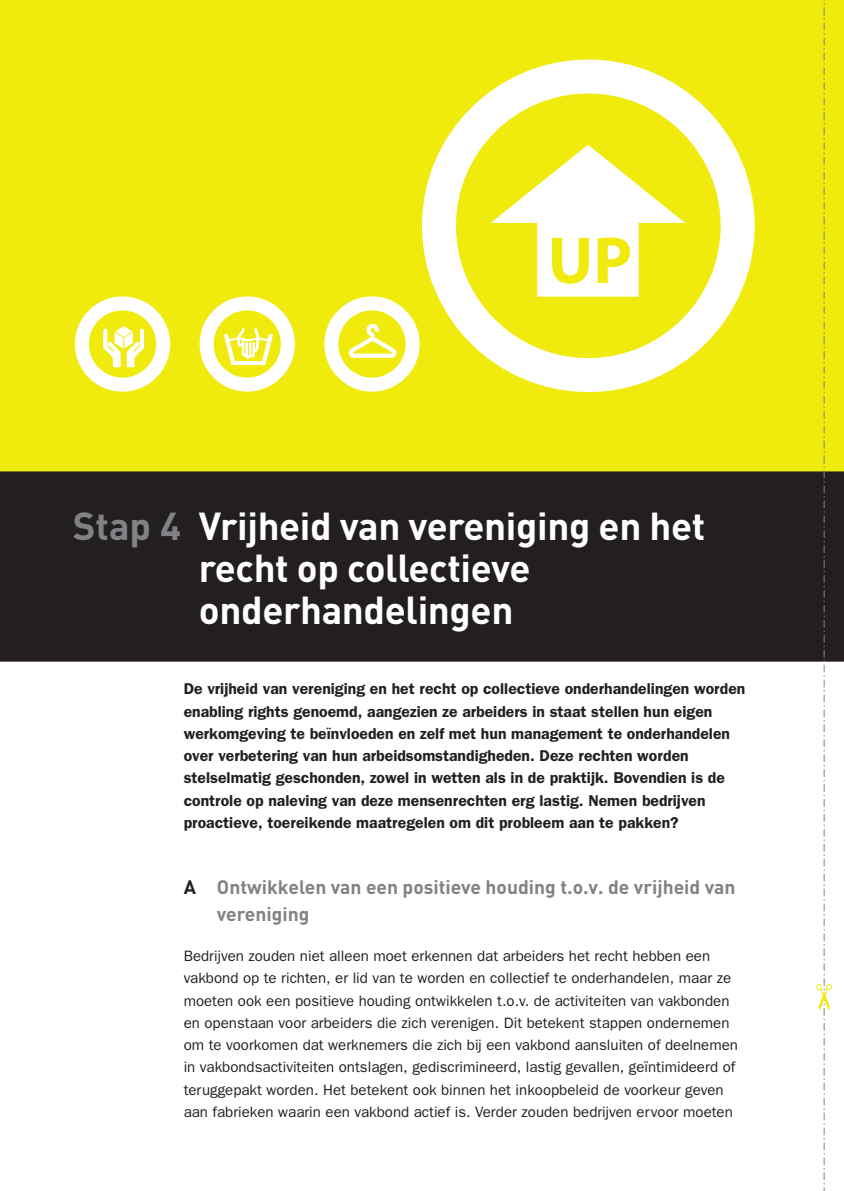
<style>
.page{position:relative;width:844px;height:1191px;background:#fff}
.page>*{position:absolute;margin:0;border:0;box-sizing:border-box;transform-origin:0 0}
.kop_hoofdstuk{font:700 38.5px/42px "DIN";letter-spacing:-.01em;color:#fff}
.Tussenkop{font:700 19.25px/26.2px "DIN";color:#808285}
.Introductie_hoofdstu{font:600 15.75px/22.2px "Franklin Gothic";color:#231f20}
.Broodtekst{font:15.05px/22.2px "Franklin Gothic";color:#231f20}
.s1{color:#808285}
.s2{color:#231f20}
</style>
<div class="page">
<div style="left:0;top:0;width:843px;height:472px;background:#f0ea0d"></div>
<svg style="left:439px;top:77px;width:298px;height:298px"></svg>
<div style="left:422px;top:60px;width:332px;height:332px;border:34px solid #fff;border-radius:50%"></div>
<div style="left:0;top:471px;width:843px;height:190px;background:#231f20"></div>
<div style="left:324px;top:296px;width:95px;height:95px;border:14px solid #fff;border-radius:50%"></div>
<div style="left:199px;top:296px;width:96px;height:95px;border:14px solid #fff;border-radius:50%"></div>
<div style="left:75px;top:296px;width:95px;height:95px;border:14px solid #fff;border-radius:50%"></div>
<svg style="left:490px;top:145px;width:195px;height:152px"></svg>
<svg style="left:348px;top:324px;width:48px;height:34px"></svg>
<svg style="left:224px;top:328px;width:49px;height:37px"></svg>
<svg style="left:103px;top:326px;width:41px;height:41px"></svg>
<svg style="left:816px;top:0;width:15px;height:1191px"></svg>
<p class="kop_hoofdstuk" style="left:73px;top:503px;width:634px"><span class="s1">Stap 4</span> Vrijheid van vereniging en het</p>
<p class="kop_hoofdstuk" style="left:199px;top:545px;width:333px">recht op collectieve onderhandelingen</p>
<p class="Introductie_hoofdstu" style="left:184px;top:677px;width:563px">De vrijheid van vereniging en het recht op collectieve onderhandelingen worden enabling rights genoemd, aangezien ze arbeiders in staat stellen hun eigen werkomgeving te beïnvloeden en zelf met hun management te onderhandelen over verbetering van hun arbeidsomstandigheden. Deze rechten worden stelselmatig geschonden, zowel in wetten als in de praktijk. Bovendien is de controle op naleving van deze mensenrechten erg lastig. Nemen bedrijven proactieve, toereikende maatregelen om dit probleem aan te pakken?</p>
<p class="Tussenkop" style="left:217px;top:873px;width:520px;text-indent:-33px"><span class="s2">a</span> Ontwikkelen van een positieve houding t.o.v. de vrijheid van vereniging</p>
<p class="Broodtekst" style="left:184px;top:944px;width:555px">Bedrijven zouden niet alleen moet erkennen dat arbeiders het recht hebben een vakbond op te richten, er lid van te worden en collectief te onderhandelen, maar ze moeten ook een positieve houding ontwikkelen t.o.v. de activiteiten van vakbonden en openstaan voor arbeiders die zich verenigen. Dit betekent stappen ondernemen om te voorkomen dat werknemers die zich bij een vakbond aansluiten of deelnemen in vakbondsactiviteiten ontslagen, gediscrimineerd, lastig gevallen, geïntimideerd of teruggepakt worden. Het betekent ook binnen het inkoopbeleid de voorkeur geven aan fabrieken waarin een vakbond actief is. Verder zouden bedrijven ervoor moeten</p>
</div>
